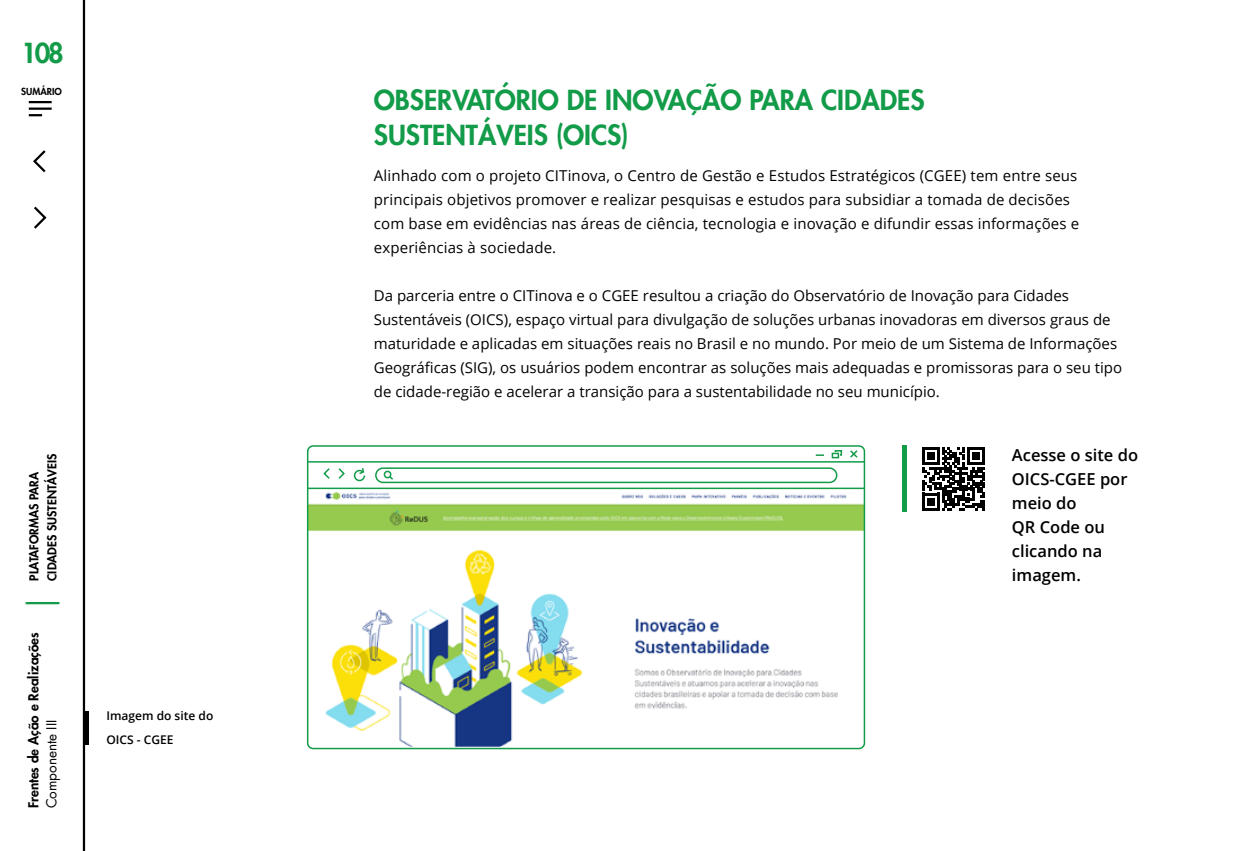
<style>
.page{position:relative;width:1234px;height:851px;background:#fff}
.page>*{position:absolute;margin:0;border:0;box-sizing:border-box;transform-origin:0 0}
.t1{font:800 27px/34.5px "Futura";color:#129b48}
.t2{font:600 16.5px/24px "Open Sans";color:#000}
.t3{font:15px/24px "Open Sans";color:#000}
.t4{font:800 13.5px "Futura";color:#000}
.t5{font:13.5px "Futura";color:#000}
.t6{font:800 12px/18px "Futura";color:#000}
.t7{font:600 12px/24px "Open Sans";color:#000}
.t8{font:800 9.45px "Futura";color:#000}
</style>
<div class="page">
<svg style="left:33px;top:150px;width:13px;height:23px"></svg>
<svg style="left:34px;top:206px;width:13px;height:23px"></svg>
<hr style="left:29px;top:101px;width:23px;height:2px;background:#000">
<hr style="left:29px;top:107px;width:23px;height:3px;background:#000">
<svg style="left:29px;top:114px;width:13px;height:2px"></svg>
<hr style="left:26px;top:602px;width:33px;height:2px;background:#129b48">
<hr style="left:83px;top:0;width:2px;height:850px;background:#000">
<svg style="left:323px;top:468px;width:7px;height:11px"></svg>
<svg style="left:338px;top:468px;width:7px;height:11px"></svg>
<img style="left:310px;top:489px;width:552px;height:257px">
<div style="left:307px;top:445px;width:558px;height:304px;border:2px solid #129b48;border-radius:6px"></div>
<hr style="left:307px;top:461px;width:557px;height:1px;background:#129b48">
<hr style="left:307px;top:487px;width:557px;height:2px;background:#129b48">
<svg style="left:815px;top:454px;width:8px;height:2px"></svg>
<svg style="left:850px;top:450px;width:8px;height:8px"></svg>
<div style="left:831px;top:452px;width:8px;height:6px;border:2px solid #129b48"></div>
<svg style="left:833px;top:450px;width:9px;height:6px"></svg>
<svg style="left:353px;top:468px;width:13px;height:14px"></svg>
<div style="left:375px;top:467px;width:462px;height:16px;border:2px solid #129b48;border-radius:7px"></div>
<div style="left:383px;top:470px;width:8px;height:8px;border:2px solid #129b48;border-radius:50%"></div>
<svg style="left:388px;top:474px;width:6px;height:7px"></svg>
<hr style="left:84px;top:711px;width:4px;height:33px;background:#000">
<svg style="left:922px;top:447px;width:62px;height:63px"></svg>
<div style="left:901px;top:445px;width:5px;height:66px;background:#129b48"></div>
<h1 class="t1" style="left:21px;top:38px;width:44px">108</h1>
<p class="t8" style="left:21px;top:87px;width:42px">SUMÁRIO</p>
<p class="t6" style="left:26px;top:580px;width:128px;rotate:-90deg">PLATAFORMAS PARA<br>CIDADES SUSTENTÁVEIS</p>
<p class="t4" style="left:27px;top:808px;width:177px;rotate:-90deg">Frentes de Ação e Realizações</p>
<p class="t5" style="left:45px;top:808px;width:90px;rotate:-90deg">Componente III</p>
<p class="t7" style="left:106px;top:703px;width:108px">Imagem do site do<br>OICS - CGEE</p>
<h1 class="t1" style="left:374px;top:85px;width:552px">OBSERVATÓRIO DE INOVAÇÃO PARA CIDADES<br>SUSTENTÁVEIS (OICS)</h1>
<p class="t3" style="left:374px;top:163px;width:706px">Alinhado com o projeto CITinova, o Centro de Gestão e Estudos Estratégicos (CGEE) tem entre seus principais objetivos promover e realizar pesquisas e estudos para subsidiar a tomada de decisões com base em evidências nas áreas de ciência, tecnologia e inovação e difundir essas informações e experiências à sociedade.</p>
<p class="t3" style="left:374px;top:283px;width:749px">Da parceria entre o CITinova e o CGEE resultou a criação do Observatório de Inovação para Cidades Sustentáveis (OICS), espaço virtual para divulgação de soluções urbanas inovadoras em diversos graus de maturidade e aplicadas em situações reais no Brasil e no mundo. Por meio de um Sistema de Informações Geográficas (SIG), os usuários podem encontrar as soluções mais adequadas e promissoras para o seu tipo de cidade-região e acelerar a transição para a sustentabilidade no seu município.</p>
<p class="t2" style="left:1011px;top:442px;width:128px">Acesse o site do<br>OICS-CGEE por meio do<br>QR Code ou clicando na imagem.</p>
</div>
